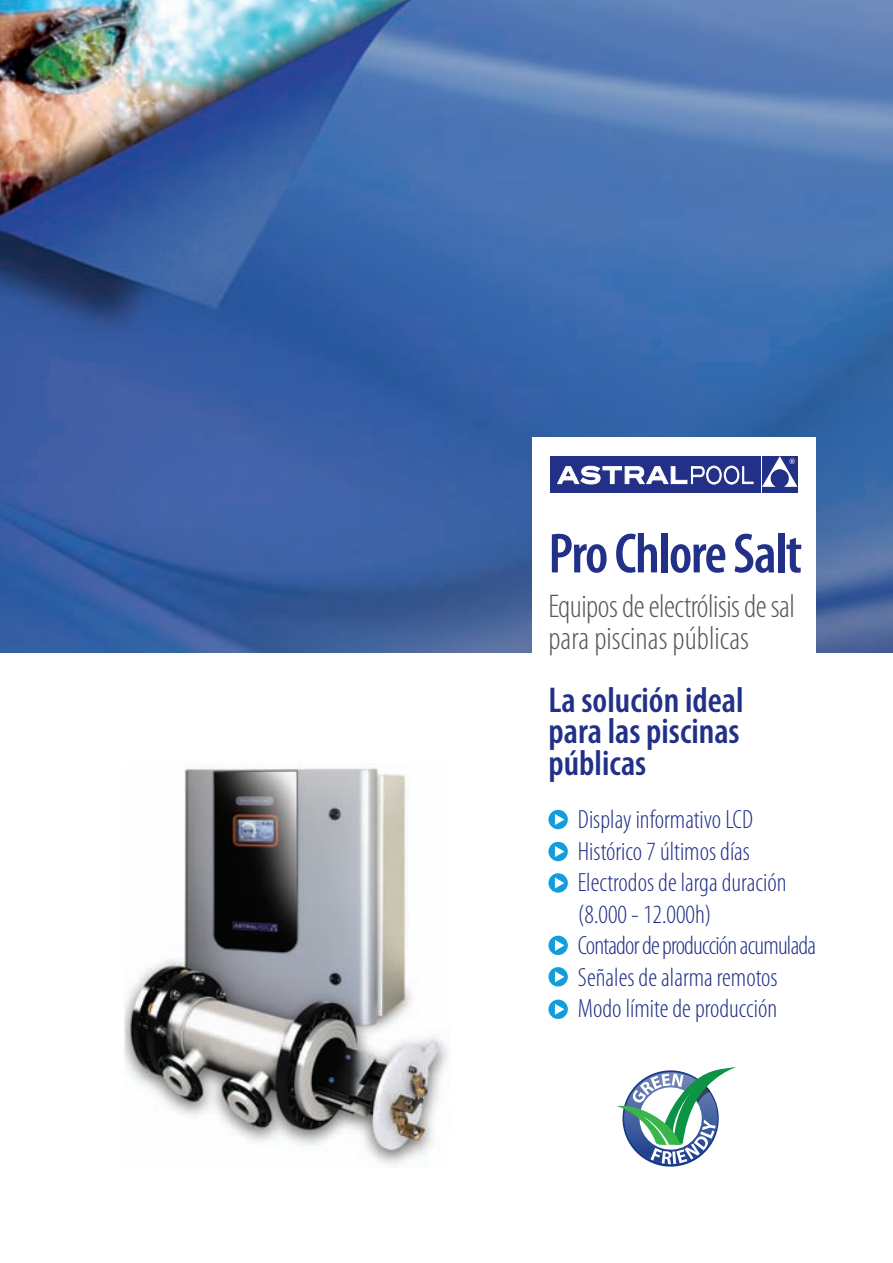
<style>
.page{position:relative;width:893px;height:1263px;background:#fff}
.page>*{position:absolute;margin:0;border:0;box-sizing:border-box;transform-origin:0 0}
.t1{font:600 condensed 57px "Myriad Pro";letter-spacing:-.025em;color:#223187}
.t2{font:600 condensed 36px/31.5px "Myriad Pro";color:#223187;text-align:justify}
.t3{font:300 condensed 33px/31.5px "Myriad Pro";letter-spacing:-.015em;color:#57585a}
.t4{font:300 condensed 26.4px/31.5px "Myriad Pro";color:#223187}
</style>
<div class="page">
<img style="left:0;top:0;width:893px;height:652px">
<div style="left:532px;top:438px;width:284px;height:225px;background:#fff"></div>
<div style="left:551px;top:456px;width:210px;height:37px;background:#223187"></div>
<div style="left:762px;top:456px;width:35px;height:37px;background:#223187"></div>
<svg style="left:557px;top:466px;width:196px;height:18px"></svg>
<svg style="left:762px;top:456px;width:35px;height:31px"></svg>
<div style="left:548px;top:810px;width:20px;height:19px;background:#129eda;border-radius:50%"></div>
<svg style="left:555px;top:814px;width:9px;height:11px"></svg>
<div style="left:548px;top:842px;width:20px;height:19px;background:#129eda;border-radius:50%"></div>
<svg style="left:555px;top:846px;width:9px;height:11px"></svg>
<div style="left:548px;top:873px;width:20px;height:20px;background:#129eda;border-radius:50%"></div>
<svg style="left:555px;top:877px;width:9px;height:11px"></svg>
<div style="left:548px;top:936px;width:20px;height:19px;background:#129eda;border-radius:50%"></div>
<svg style="left:555px;top:940px;width:9px;height:11px"></svg>
<div style="left:548px;top:967px;width:20px;height:19px;background:#129eda;border-radius:50%"></div>
<svg style="left:555px;top:971px;width:9px;height:11px"></svg>
<div style="left:548px;top:999px;width:20px;height:20px;background:#129eda;border-radius:50%"></div>
<svg style="left:555px;top:1004px;width:9px;height:11px"></svg>
<svg style="left:617px;top:1067px;width:119px;height:100px"></svg>
<img style="left:124px;top:763px;width:325px;height:403px">
<h1 class="t1" style="left:548px;top:518px;width:255px">Pro Chlore Salt</h1>
<p class="t3" style="left:548px;top:591px;width:248px">Equipos de electrólisis de sal para piscinas públicas</p>
<h2 class="t2" style="left:548px;top:684px;width:197px">La solución ideal para las piscinas públicas</h2>
<p class="t4" style="left:578px;top:804px;width:240px">Display informativo LCD<br>Histórico 7 últimos días<br>Electrodos de larga duración (8.000 - 12.000h)<br>Contador de producción acumulada<br>Señales de alarma remotos<br>Modo límite de producción</p>
</div>
